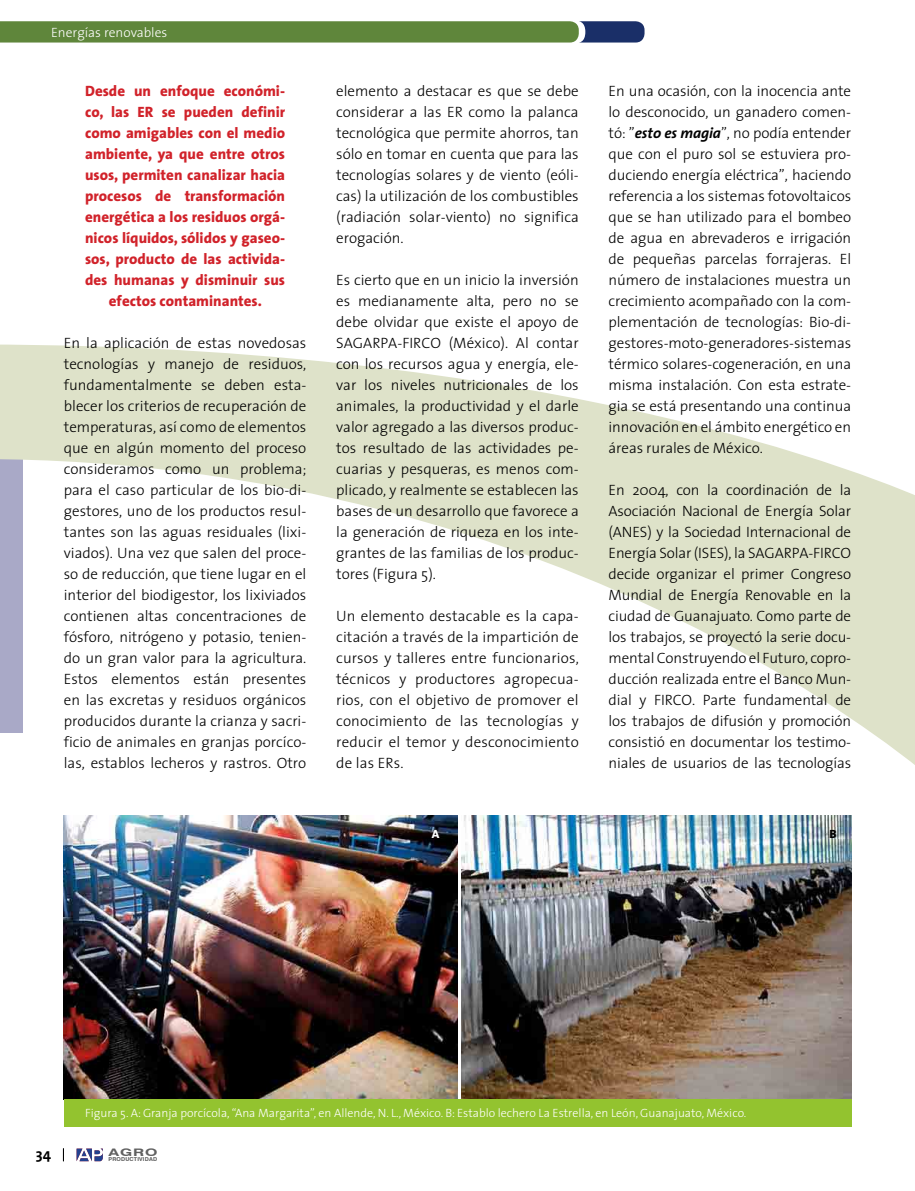
<style>
.page{position:relative;width:915px;height:1191px;background:#fff}
.page>*{position:absolute;margin:0;border:0;box-sizing:border-box;transform-origin:0 0}
.t1{font:300 15px/21px "The Sans 3";color:#000;text-align:justify}
.t2{font:800 15px/21px "The Sans 8";color:#d1222a;text-align:center}
.t3{font:15px "The Sans 7 Bold Plain";color:#000}
.t4{font:300 13.5px "The Sans 3";color:#fff}
.t5{font:300 12px "The Sans 3";color:#fff}
.t6{font:800 12px "The Sans 8";color:#fff}
.t7{font:800 12px "The Sans 8";color:#000}
.t8{font:700 10.35px "Swiss 721 BT";color:#000;scale:1.52 1}
.t9{font:700 5.4px "Swiss 721 BT";letter-spacing:.03em;color:#000}
.s1{font-family:"The Sans 7";font-weight:700;font-style:italic}
</style>
<div class="page">
<svg style="left:77px;top:1148px;width:26px;height:13px"></svg>
<svg style="left:63px;top:1148px;width:1px;height:13px"></svg>
<svg style="left:0;top:21px;width:644px;height:22px;background:#608347"></svg>
<svg style="left:0;top:344px;width:914px;height:420px"></svg>
<img style="left:63px;top:815px;width:394px;height:284px">
<img style="left:461px;top:815px;width:390px;height:284px">
<div style="left:64px;top:1099px;width:787px;height:28px;background:#93c32f"></div>
<p class="t4" style="left:51px;top:21px;width:118px">Energías renovables</p>
<p class="t2" style="left:85px;top:80px;width:201px">Desde un enfoque económi&shy;co, las ER se pueden definir como amigables con el medio ambiente, ya que entre otros usos, permiten canalizar hacia procesos de transformación energética a los residuos orgá&shy;nicos líquidos, sólidos y gaseo&shy;sos, producto de las activida&shy;des humanas y disminuir sus efectos contaminantes.</p>
<p class="t1" style="left:64px;top:332px;width:244px">En la aplicación de estas novedosas tecnologías y manejo de residuos, fundamentalmente se deben esta&shy;blecer los criterios de recuperación de temperaturas, así como de elementos que en algún momento del proceso consideramos como un problema; para el caso particular de los bio-di&shy;gestores, uno de los productos resul&shy;tantes son las aguas residuales (lixi&shy;viados). Una vez que salen del proce&shy;so de reducción, que tiene lugar en el interior del biodigestor, los lixiviados contienen altas concentraciones de fósforo, nitrógeno y potasio, tenien&shy;do un gran valor para la agricultura.<br>Estos elementos están presentes en las excretas y residuos orgánicos producidos durante la crianza y sacri&shy;ficio de animales en granjas porcíco&shy;las, establos lecheros y rastros. Otro</p>
<p class="t1" style="left:336px;top:80px;width:244px">elemento a destacar es que se debe considerar a las ER como la palanca tecnológica que permite ahorros, tan sólo en tomar en cuenta que para las tecnologías solares y de viento (eóli&shy;cas) la utilización de los combustibles (radiación solar-viento) no significa erogación.</p>
<p class="t1" style="left:336px;top:269px;width:244px">Es cierto que en un inicio la inversión es medianamente alta, pero no se debe olvidar que existe el apoyo de SAGARPA-FIRCO (México). Al contar con los recursos agua y energía, ele&shy;var los niveles nutricionales de los animales, la productividad y el darle valor agregado a las diversos produc&shy;tos resultado de las actividades pe&shy;cuarias y pesqueras, es menos com&shy;plicado, y realmente se establecen las bases de un desarrollo que favorece a la generación de riqueza en los inte&shy;grantes de las familias de los produc&shy;tores (Figura 5).</p>
<p class="t1" style="left:336px;top:605px;width:244px">Un elemento destacable es la capa&shy;citación a través de la impartición de cursos y talleres entre funcionarios, técnicos y productores agropecua&shy;rios, con el objetivo de promover el conocimiento de las tecnologías y reducir el temor y desconocimiento de las ERs.</p>
<p class="t1" style="left:608px;top:80px;width:244px">En una ocasión, con la inocencia ante lo desconocido, un ganadero comen&shy;tó: ”<span class="s1">esto es magia</span>”, no podía entender que con el puro sol se estuviera pro&shy;duciendo energía eléctrica”, haciendo referencia a los sistemas fotovoltaicos que se han utilizado para el bombeo de agua en abrevaderos e irrigación de pequeñas parcelas forrajeras. El número de instalaciones muestra un crecimiento acompañado con la com&shy;plementación de tecnologías: Bio-di&shy;gestores-moto-generadores-sistemas térmico solares-cogeneración, en una misma instalación. Con esta estrate&shy;gia se está presentando una continua innovación en el ámbito energético en áreas rurales de México.</p>
<p class="t1" style="left:608px;top:479px;width:244px">En 2004, con la coordinación de la Asociación Nacional de Energía Solar (ANES) y la Sociedad Internacional de Energía Solar (ISES), la SAGARPA-FIRCO decide organizar el primer Congreso Mundial de Energía Renovable en la ciudad de Guanajuato. Como parte de los trabajos, se proyectó la serie docu&shy;mental Construyendo el Futuro, copro&shy;ducción realizada entre el Banco Mun&shy;dial y FIRCO. Parte fundamental de los trabajos de difusión y promoción consistió en documentar los testimo&shy;niales de usuarios de las tecnologías</p>
<p class="t6" style="left:432px;top:824px;width:9px">A</p>
<p class="t7" style="left:829px;top:824px;width:9px">B</p>
<p class="t5" style="left:85px;top:1102px;width:662px">Figura 5. A: Granja porcícola, “Ana Margarita”, en Allende, N. L., México. B: Establo lechero La Estrella, en León, Guanajuato, México.</p>
<p class="t3" style="left:36px;top:1141px;width:17px">34</p>
<p class="t8" style="left:108px;top:1146px;width:34px">AGRO</p>
<p class="t9" style="left:108px;top:1156px;width:50px">PRODUCTIVIDAD</p>
</div>
